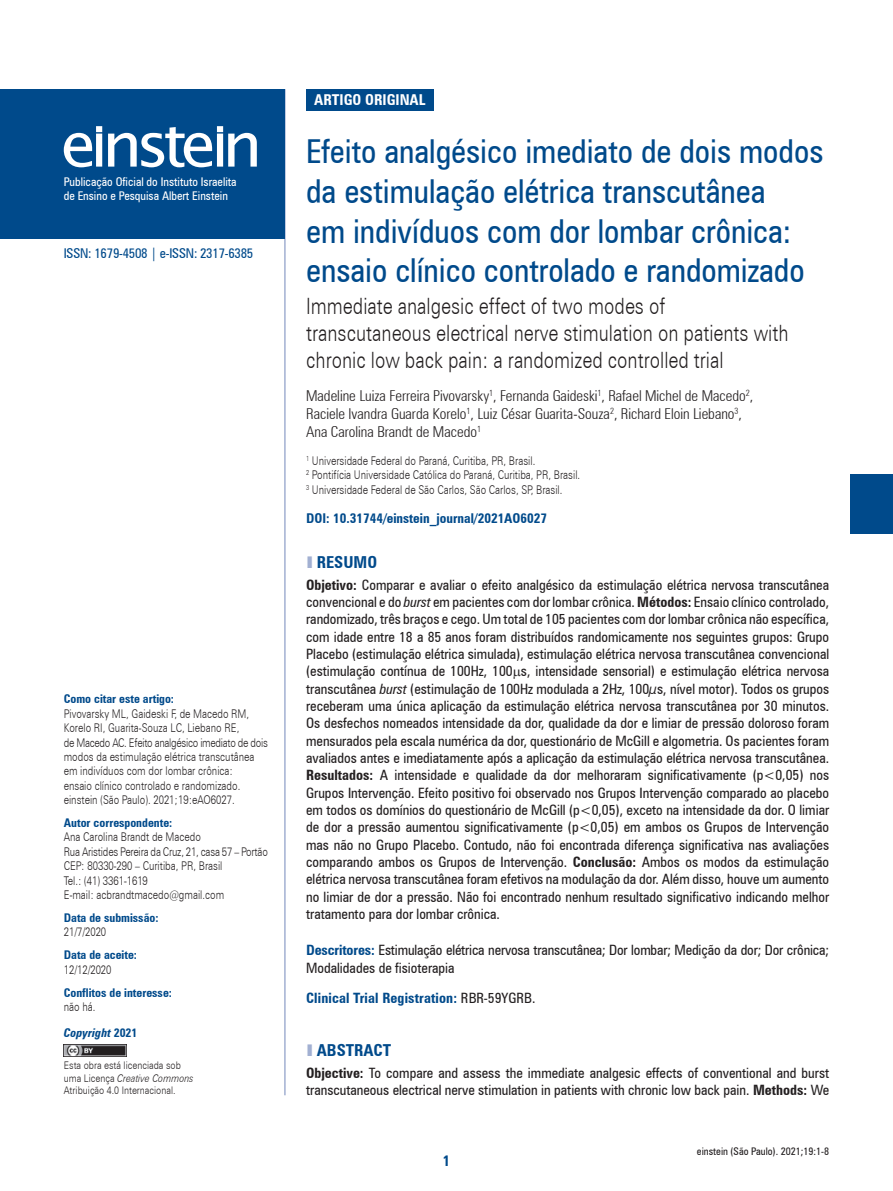
<style>
.page{position:relative;width:893px;height:1191px;background:#fff}
.page>*{position:absolute;margin:0;border:0;box-sizing:border-box;transform-origin:0 0}
.t1{font:condensed 33px/39.6px "Zurich BT";color:#004a8b}
.t2{font:300 22.5px/27px "Zurich BT";color:#231f20;scale:.8 1}
.t3{font:700 condensed 16.5px "Zurich BT";color:#004a8b}
.t4{font:300 condensed 15px/18px "Zurich BT";color:#231f20}
.t5{font:700 condensed 15px "Zurich BT";color:#fff}
.t6{font:700 condensed 15px "Zurich BT";color:#004a8b}
.t7{font:condensed 14.25px/17.4px "Zurich BT";color:#231f20}
.t8{font:700 condensed 14.25px "Zurich BT";letter-spacing:.01em;color:#004a8b}
.t9{font:700 condensed 13.5px "Zurich BT";color:#004a8b}
.t10{font:condensed 13.5px "Zurich BT";letter-spacing:-.02em;color:#004a8b}
.t11{font:300 12px/14.4px "Zurich BT";color:#231f20;scale:.8 1}
.t12{font:700 condensed 12px "Zurich BT";color:#004a8b}
.t13{font:condensed 12px/14.4px "Zurich BT";color:#fff}
.t14{font:italic 700 condensed 12px "Zurich BT";color:#004a8b}
.t15{font:300 10.5px/12.6px "Zurich BT";color:#231f20;scale:.85 1}
.t16{font:condensed 10.5px "Zurich BT";color:#231f20}
.s1{font-style:normal}
.s2{font-style:italic}
.s3{color:#a2b0d2}
.s4{font-weight:700}
.s5{font-weight:700;color:#004a8b}
.s6{font-weight:400;color:#231f20}
</style>
<div class="page">
<img style="left:64px;top:1044px;width:63px;height:12px">
<div style="left:306px;top:89px;width:128px;height:21px;background:#004a8b"></div>
<hr style="left:284px;top:89px;width:2px;height:1006px;background:#a2b0d2">
<div style="left:0;top:89px;width:284px;height:149px;background:#004a8b"></div>
<div style="left:850px;top:474px;width:43px;height:60px;background:#004a8b"></div>
<svg style="left:108px;top:126px;width:149px;height:41px"></svg>
<svg style="left:64px;top:126px;width:38px;height:41px"></svg>
<p class="t13" style="left:64px;top:174px;width:174px">Publicação Oficial do Instituto Israelita de Ensino e Pesquisa Albert Einstein</p>
<p class="t10" style="left:64px;top:245px;width:191px">ISSN: 1679-4508 | e-ISSN: 2317-6385</p>
<p class="t12" style="left:64px;top:692px;width:112px">Como citar este artigo:</p>
<p class="t11" style="left:64px;top:706px;width:257px">Pivovarsky ML, Gaideski F, de Macedo RM, Korelo RI, Guarita-Souza LC, Liebano RE,<br>de Macedo AC. Efeito analgésico imediato de dois modos da estimulação elétrica transcutânea em indivíduos com dor lombar crônica:<br>ensaio clínico controlado e randomizado. einstein (São Paulo). 2021;19:eAO6027.</p>
<p class="t12" style="left:64px;top:815px;width:110px">Autor correspondente:</p>
<p class="t11" style="left:64px;top:830px;width:257px">Ana Carolina Brandt de Macedo<br>Rua Aristides Pereira da Cruz, 21, casa 57 – Portão CEP: 80330-290 – Curitiba, PR, Brasil<br>Tel.: (41) 3361-1619<br>E-mail: acbrandtmacedo@gmail.com</p>
<p class="t12" style="left:64px;top:910px;width:96px">Data de submissão:</p>
<p class="t11" style="left:64px;top:925px;width:55px">21/7/2020</p>
<p class="t12" style="left:64px;top:947px;width:75px">Data de aceite:</p>
<p class="t11" style="left:64px;top:962px;width:61px">12/12/2020</p>
<p class="t12" style="left:64px;top:985px;width:110px">Conflitos de interesse:</p>
<p class="t11" style="left:64px;top:999px;width:41px">não há.</p>
<p class="t14" style="left:64px;top:1025px;width:75px">Copyright <span class="s1">2021</span></p>
<p class="t15" style="left:64px;top:1058px;width:154px">Esta obra está licenciada sob uma Licença <span class="s2">Creative Commons<br></span>Atribuição 4.0 Internacional.</p>
<p class="t5" style="left:314px;top:91px;width:113px">ARTIGO ORIGINAL</p>
<h1 class="t1" style="left:306px;top:131px;width:519px">Efeito analgésico imediato de dois modos da estimulação elétrica transcutânea<br>em indivíduos com dor lombar crônica: ensaio clínico controlado e randomizado</h1>
<h2 class="t2" style="left:306px;top:292px;width:604px">Immediate analgesic effect of two modes of transcutaneous electrical nerve stimulation on patients with chronic low back pain: a randomized controlled trial</h2>
<p class="t4" style="left:306px;top:387px;width:449px">Madeline Luiza Ferreira Pivovarsky<sup>1</sup>, Fernanda Gaideski<sup>1</sup>, Rafael Michel de Macedo<sup>2</sup>,<br>Raciele Ivandra Guarda Korelo<sup>1</sup>, Luiz César Guarita-Souza<sup>2</sup>, Richard Eloin Liebano<sup>3</sup>,<br>Ana Carolina Brandt de Macedo<sup>1</sup></p>
<p class="t11" style="left:306px;top:453px;width:344px"><sup>1</sup> Universidade Federal do Paraná, Curitiba, PR, Brasil.<br><sup>2</sup> Pontifícia Universidade Católica do Paraná, Curitiba, PR, Brasil.<br><sup>3</sup> Universidade Federal de São Carlos, São Carlos, SP, Brasil.</p>
<p class="t9" style="left:306px;top:510px;width:243px">DOI: 10.31744/einstein_journal/2021AO6027</p>
<p class="t3" style="left:306px;top:552px;width:72px"><span class="s3">❚</span> RESUMO</p>
<p class="t7" style="left:306px;top:576px;width:524px;text-align:justify"><span class="s4">Objetivo:</span> Comparar e avaliar o efeito analgésico da estimulação elétrica nervosa transcutânea convencional e do <span class="s2">burst</span> em pacientes com dor lombar crônica. <span class="s4">Métodos:</span> Ensaio clínico controlado, randomizado, três braços e cego. Um total de 105 pacientes com dor lombar crônica não específica, com idade entre 18 a 85 anos foram distribuídos randomicamente nos seguintes grupos: Grupo Placebo (estimulação elétrica simulada), estimulação elétrica nervosa transcutânea convencional (estimulação contínua de 100Hz, 100 s, intensidade sensorial) e estimulação elétrica nervosa transcutânea <span class="s2">burst</span> (estimulação de 100Hz modulada a 2Hz, 100µs, nível motor). Todos os grupos receberam uma única aplicação da estimulação elétrica nervosa transcutânea por 30 minutos.<br>Os desfechos nomeados intensidade da dor, qualidade da dor e limiar de pressão doloroso foram mensurados pela escala numérica da dor, questionário de McGill e algometria. Os pacientes foram avaliados antes e imediatamente após a aplicação da estimulação elétrica nervosa transcutânea.<br><span class="s4">Resultados:</span> A intensidade e qualidade da dor melhoraram significativamente (p&lt;0,05) nos Grupos Intervenção. Efeito positivo foi observado nos Grupos Intervenção comparado ao placebo em todos os domínios do questionário de McGill (p&lt;0,05), exceto na intensidade da dor. O limiar de dor a pressão aumentou significativamente (p&lt;0,05) em ambos os Grupos de Intervenção mas não no Grupo Placebo. Contudo, não foi encontrada diferença significativa nas avaliações comparando ambos os Grupos de Intervenção. <span class="s4">Conclusão:</span> Ambos os modos da estimulação elétrica nervosa transcutânea foram efetivos na modulação da dor. Além disso, houve um aumento no limiar de dor a pressão. Não foi encontrado nenhum resultado significativo indicando melhor tratamento para dor lombar crônica.</p>
<p class="t7" style="left:306px;top:941px;width:524px"><span class="s5">Descritores:</span> Estimulação elétrica nervosa transcutânea; Dor lombar; Medição da dor; Dor crônica;<br>Modalidades de fisioterapia</p>
<p class="t8" style="left:306px;top:989px;width:231px">Clinical Trial Registration: <span class="s6">RBR-59YGRB.</span></p>
<p class="t3" style="left:306px;top:1040px;width:86px"><span class="s3">❚</span> ABSTRACT</p>
<p class="t7" style="left:306px;top:1064px;width:524px"><span class="s4">Objective:</span> To compare and assess the immediate analgesic effects of conventional and burst transcutaneous electrical nerve stimulation in patients with chronic low back pain. <span class="s4">Methods:</span> We</p>
<p class="t6" style="left:443px;top:1151px;width:9px">1</p>
<p class="t16" style="left:697px;top:1144px;width:134px">einstein (São Paulo). 2021;19:1-8</p>
</div>
